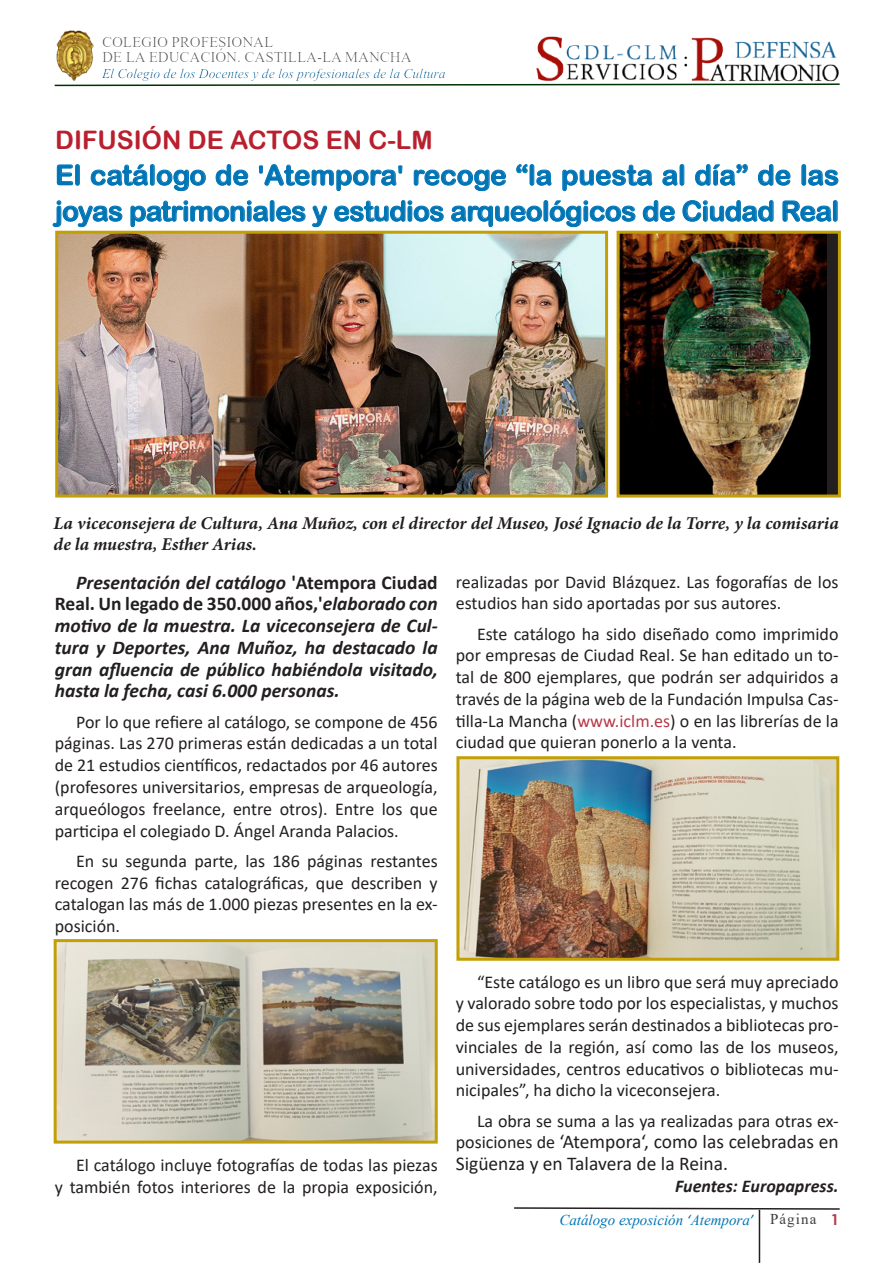
<style>
.page{position:relative;width:893px;height:1263px;background:#fff}
.page>*{position:absolute;margin:0;border:0;box-sizing:border-box;transform-origin:0 0}
.t1{font:27.75px/36px "Arial Rounded MT Bold";letter-spacing:-.02em;color:#0075b6}
.t2{font:25.5px "Arial Rounded MT Bold";color:#b9202e}
.t3{font:italic 700 19.5px/21.8px "Calibri";color:#231f20;text-align:justify}
.t4{font:19.5px/21.8px "Calibri";color:#231f20}
.t5{font:18px/21.8px "Calibri";color:#231f20;text-align:justify}
.t6{font:italic 700 18px/21px "Minion Pro";letter-spacing:-.005em;color:#231f20}
.t7{font:italic 700 18px "Calibri";color:#231f20}
.t8{font:16.8px "Vijaya";color:#0062a1}
.t9{font:15px/15.5px "Times New Roman";color:#6c6d70}
.t10{font:italic 15px "Times New Roman";color:#0075b6}
.s1{font-family:"Calibri";font-weight:700}
.s2{font-style:normal}
.s3{color:#b63947}
.s4{font-size:18px}
.s5{font-family:"Calibri"}
.s6{font-style:normal;color:#3e3e3f}
.s7{font-family:"Century Gothic";font-weight:700;font-style:normal;color:#b63947}
</style>
<div class="page">
<svg style="left:514px;top:1207px;width:326px;height:3px"></svg>
<hr style="left:759px;top:1210px;width:1px;height:53px;background:#231f20">
<svg style="left:54px;top:83px;width:786px;height:4px"></svg>
<img style="left:56px;top:31px;width:38px;height:50px">
<svg style="left:103px;top:37px;width:342px;height:44px"></svg>
<img style="left:536px;top:36px;width:303px;height:49px">
<svg style="left:57px;top:164px;width:23px;height:22px"></svg>
<svg style="left:90px;top:164px;width:116px;height:27px"></svg>
<svg style="left:215px;top:164px;width:33px;height:22px"></svg>
<svg style="left:259px;top:164px;width:144px;height:27px"></svg>
<svg style="left:413px;top:169px;width:93px;height:22px"></svg>
<svg style="left:516px;top:164px;width:36px;height:22px"></svg>
<svg style="left:562px;top:164px;width:90px;height:27px"></svg>
<svg style="left:662px;top:164px;width:23px;height:22px"></svg>
<svg style="left:695px;top:164px;width:53px;height:22px"></svg>
<svg style="left:758px;top:164px;width:33px;height:22px"></svg>
<svg style="left:801px;top:164px;width:38px;height:22px"></svg>
<svg style="left:52px;top:200px;width:71px;height:27px"></svg>
<svg style="left:130px;top:200px;width:176px;height:27px"></svg>
<svg style="left:312px;top:205px;width:15px;height:22px"></svg>
<svg style="left:334px;top:200px;width:110px;height:22px"></svg>
<svg style="left:451px;top:200px;width:185px;height:27px"></svg>
<svg style="left:643px;top:200px;width:32px;height:22px"></svg>
<svg style="left:682px;top:200px;width:92px;height:22px"></svg>
<svg style="left:782px;top:200px;width:56px;height:22px"></svg>
<img style="left:460px;top:760px;width:375px;height:197px">
<div style="left:456px;top:756px;width:383px;height:205px;border:3px solid #c39f06"></div>
<img style="left:59px;top:235px;width:545px;height:258px">
<div style="left:55px;top:231px;width:553px;height:266px;border:3px solid #c39f06"></div>
<div style="left:618px;top:232px;width:221px;height:264px;background:#231f20"></div>
<img style="left:621px;top:235px;width:205px;height:258px">
<div style="left:617px;top:231px;width:224px;height:266px;border:3px solid #c39f06"></div>
<img style="left:58px;top:943px;width:376px;height:196px">
<div style="left:54px;top:939px;width:384px;height:204px;border:3px solid #c39f06"></div>
<p class="t9" style="left:102px;top:33px;width:311px">COLEGIO PROFESIONAL<br>DE LA EDUCACIÓN. CASTILLA-LA MANCHA</p>
<p class="t8" style="left:102px;top:60px;width:345px">El Colegio de los Docentes y de los profesionales de la Cultura</p>
<p class="t2" style="left:55px;top:125px;width:379px">DIFUSIÓN DE ACTOS EN C-LM</p>
<p class="t1" style="left:55px;top:157px;width:785px">El catálogo de <span class="s1">'</span>Atempora<span class="s1">'</span> recoge “la puesta al día” de las joyas patrimoniales y estudios arqueológicos de Ciudad Real</p>
<p class="t6" style="left:54px;top:512px;width:786px">La viceconsejera de Cultura, Ana Muñoz, con el director del Museo, José Ignacio de la Torre, y la comisaria de la muestra, Esther Arias.</p>
<p class="t3" style="left:55px;top:571px;width:384px;text-indent:21px">Presentación del catálogo <span class="s2">'Atempora Ciudad Real. Un legado de 350.000 años,'</span>elaborado con motivo de la muestra. La viceconsejera de Cul&shy;tura y Deportes, Ana Muñoz, ha destacado la gran afluencia de público habiéndola visitado, hasta la fecha, casi 6.000 personas.</p>
<p class="t5" style="left:55px;top:710px;width:384px;text-indent:21px">Por lo que refiere al catálogo, se compone de 456 páginas. Las 270 primeras están dedicadas a un total de 21 estudios científicos, redactados por 46 autores (profesores universitarios, empresas de arqueología, arqueólogos freelance, entre otros). Entre los que participa el colegiado D. Ángel Aranda Palacios.</p>
<p class="t5" style="left:55px;top:849px;width:384px;text-indent:21px">En su segunda parte, las 186 páginas restantes recogen 276 fichas catalográficas, que describen y catalogan las más de 1.000 piezas presentes en la ex&shy;posición.</p>
<p class="t5" style="left:55px;top:1154px;width:384px;text-align:right">El catálogo incluye fotografías de todas las piezas<br>y también fotos interiores de la propia exposición,</p>
<p class="t5" style="left:456px;top:570px;width:384px">realizadas por David Blázquez. Las fogorafías de los estudios han sido aportadas por sus autores.</p>
<p class="t5" style="left:456px;top:622px;width:384px;text-indent:21px">Este catálogo ha sido diseñado como imprimido por empresas de Ciudad Real. Se han editado un to&shy;tal de 800 ejemplares, que podrán ser adquiridos a través de la página web de la Fundación Impulsa Cas&shy;tilla-La Mancha (<span class="s3">www.iclm.es</span>) o en las librerías de la ciudad que quieran ponerlo a la venta.</p>
<p class="t5" style="left:456px;top:970px;width:384px;text-indent:21px">“Este catálogo es un libro que será muy apreciado y valorado sobre todo por los especialistas, y muchos de sus ejemplares serán destinados a bibliotecas pro&shy;vinciales de la región, así como las de los museos, universidades, centros educativos o bibliotecas mu&shy;nicipales”, ha dicho la viceconsejera.</p>
<p class="t5" style="left:477px;top:1109px;width:363px">La obra se suma a las ya realizadas para otras ex-</p>
<p class="t4" style="left:456px;top:1130px;width:384px"><span class="s4">posiciones de</span> ‘Atempora‘, como las celebradas en<br>Sigüenza y en Talavera de la Reina.</p>
<p class="t7" style="left:675px;top:1173px;width:165px">Fuentes: Europapress.</p>
<p class="t10" style="left:559px;top:1210px;width:281px">Catálogo exposición <span class="s5">‘</span>Atempora<span class="s5">’</span> <span class="s6">Página</span> <span class="s7">1</span></p>
</div>
